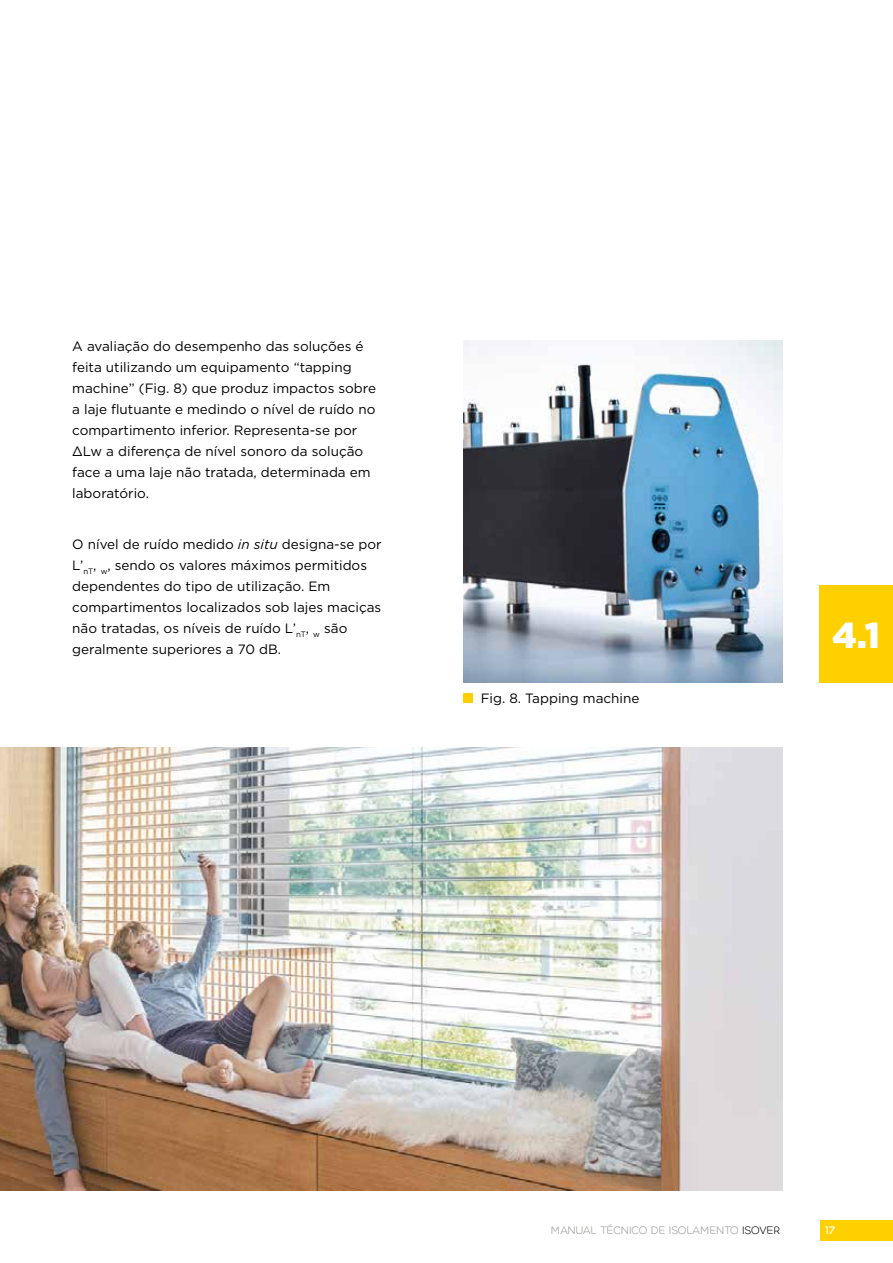
<style>
.page{position:relative;width:893px;height:1263px;background:#fff}
.page>*{position:absolute;margin:0;border:0;box-sizing:border-box;transform-origin:0 0}
.t1{font:900 36px "Gotham";color:#fff}
.t2{font:13.5px/21px "Gotham";color:#000}
.t3{font:300 12px "Weber";letter-spacing:-.015em;color:#9a9998}
.t4{font:12px "Weber";color:#fff}
.s1{font-style:italic}
.s2{color:#000}
</style>
<div class="page">
<div style="left:821px;top:1220px;width:72px;height:20px;background:#ffd000"></div>
<div style="left:819px;top:585px;width:74px;height:97px;background:#ffd000"></div>
<img style="left:0;top:747px;width:782px;height:444px">
<img style="left:463px;top:340px;width:319px;height:342px">
<div style="left:463px;top:694px;width:10px;height:9px;background:#ffd000"></div>
<p class="t2" style="left:72px;top:335px;width:305px">A avaliação do desempenho das soluções é feita utilizando um equipamento “tapping machine” (Fig. 8) que produz impactos sobre a laje flutuante e medindo o nível de ruído no compartimento inferior. Representa-se por ΔLw a diferença de nível sonoro da solução face a uma laje não tratada, determinada em laboratório.</p>
<p class="t2" style="left:72px;top:533px;width:311px">O nível de ruído medido <span class="s1">in situ</span> designa-se por L’<sub>nT</sub>, <sub>w</sub>, sendo os valores máximos permitidos dependentes do tipo de utilização. Em compartimentos localizados sob lajes maciças não tratadas, os níveis de ruído L’<sub>nT</sub>, <sub>w</sub> são geralmente superiores a 70 dB.</p>
<p class="t2" style="left:481px;top:687px;width:160px">Fig. 8. Tapping machine</p>
<h1 class="t1" style="left:832px;top:611px;width:50px">4.1</h1>
<p class="t3" style="left:551px;top:1223px;width:231px">MANUAL TÉCNICO DE ISOLAMENTO <span class="s2">ISOVER</span></p>
<p class="t4" style="left:826px;top:1223px;width:11px">17</p>
</div>
